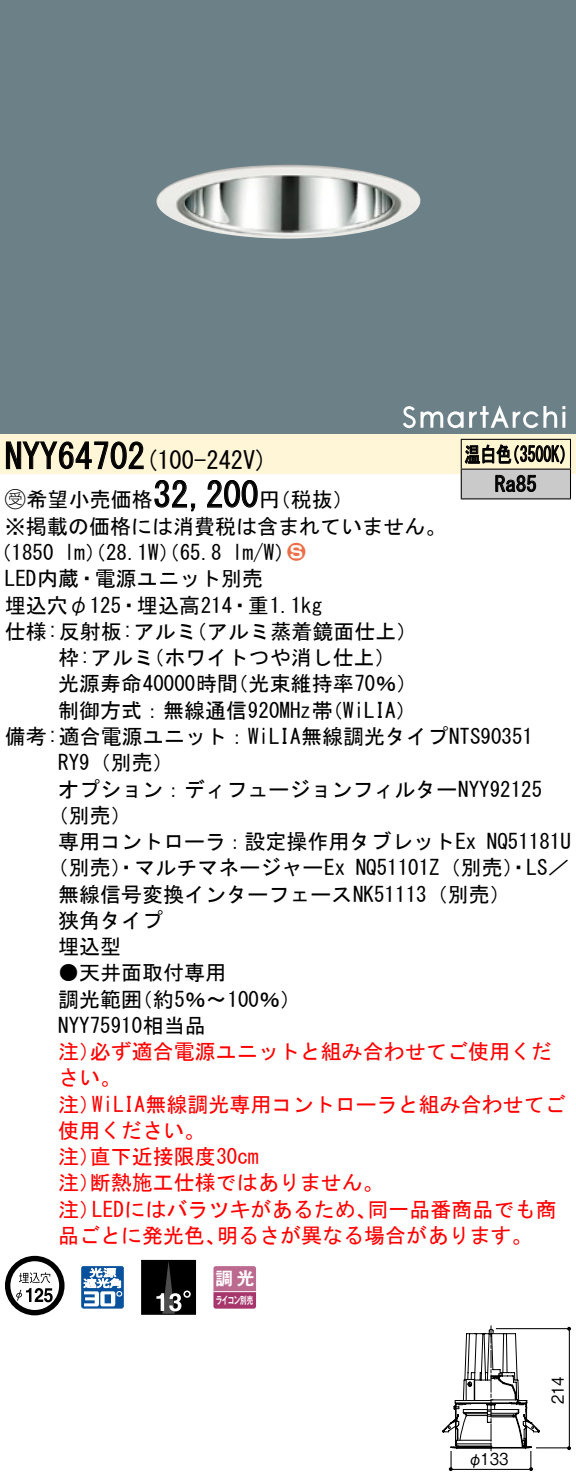
<style>
.page{position:relative;width:576px;height:1481px;background:#fff}
.page>*{position:absolute;margin:0;border:0;box-sizing:border-box;transform-origin:0 0}
.t1{font:35px "MS Gothic";color:#000}
.t2{font:24.5px "MS Gothic";color:#000}
.t3{font:21px/26.2px "MS Gothic";color:#000}
.t4{font:21px/26.2px "MS Gothic";color:#f00}
.t5{font:21px/29.8px "MS Gothic";color:#000;scale:.75 1}
.t6{font:21px "Ford Classification 1";color:#ed6d48}
.t7{font:17.5px "Gothic MB101 Pro De Bold 90 pv RKSJ H";color:#fff}
.t8{font:16.45px "Gothic BBB Pro Medium 90 pv RKSJ H";color:#000;scale:.9 1}
.t9{font:10.15px "Gothic MB101 Pro De Bold 90 pv RKSJ H";letter-spacing:-.05em;color:#fff;scale:.65 1}
.s1{font-family:"Ford Classification 1"}
.s2{color:#fff}
</style>
<div class="page">
<div style="left:0;top:0;width:575px;height:404px;background:#6c8087"></div>
<img style="left:156px;top:165px;width:265px;height:74px">
<div style="left:0;top:404px;width:575px;height:30px;background:#6c8087"></div>
<svg style="left:403px;top:406px;width:60px;height:22px"></svg>
<svg style="left:469px;top:405px;width:96px;height:23px"></svg>
<div style="left:0;top:434px;width:575px;height:40px;background:#fff5d7"></div>
<svg style="left:6px;top:441px;width:138px;height:29px"></svg>
<svg style="left:154px;top:480px;width:42px;height:32px"></svg>
<svg style="left:207px;top:480px;width:51px;height:28px"></svg>
<svg style="left:5px;top:1255px;width:59px;height:60px"></svg>
<svg style="left:81px;top:1266px;width:43px;height:42px"></svg>
<div style="left:141px;top:1260px;width:54px;height:54px;background:#000"></div>
<svg style="left:156px;top:1262px;width:33px;height:50px"></svg>
<div style="left:141px;top:1260px;width:55px;height:54px;border:1px solid #000"></div>
<svg style="left:213px;top:1266px;width:43px;height:42px;background:#b55883"></svg>
<hr style="left:213px;top:1290px;width:43px;height:2px;background:#fff">
<div style="left:461px;top:439px;width:109px;height:30px;background:#fff6d2"></div>
<div style="left:461px;top:469px;width:109px;height:30px;background:#cacaca"></div>
<hr style="left:460px;top:439px;width:110px;height:1px;background:#000">
<hr style="left:569px;top:440px;width:2px;height:28px;background:#000">
<hr style="left:460px;top:468px;width:110px;height:2px;background:#000">
<hr style="left:569px;top:469px;width:2px;height:29px;background:#000">
<hr style="left:460px;top:498px;width:110px;height:1px;background:#000">
<svg style="left:460px;top:440px;width:104px;height:58px"></svg>
<svg style="left:442px;top:1325px;width:128px;height:125px"></svg>
<h1 class="t1" style="left:5px;top:439px;width:142px">NYY64702</h1>
<p class="t2" style="left:145px;top:448px;width:124px">(100-242 (V</p>
<h1 class="t1" style="left:153px;top:477px;width:106px">32,200</h1>
<p class="t3" style="left:5px;top:486px;width:442px"><span class="s1">B</span>希望小売価格<br>※掲載の価格には消費税は含まれていません。</p>
<p class="t6" style="left:287px;top:541px;width:19px">2<span class="s2">3</span></p>
<p class="t3" style="left:259px;top:486px;width:96px">（円税抜(</p>
<p class="t3" style="left:232px;top:539px;width:64px">l m (W/</p>
<p class="t3" style="left:-9px;top:539px;width:65px">（1850</p>
<p class="t3" style="left:5px;top:565px;width:259px">LED内蔵・電源ユニット別売</p>
<p class="t3" style="left:5px;top:592px;width:318px">埋込穴φ125・埋込高214・重1.1kg</p>
<p class="t3" style="left:186px;top:618px;width:233px">（アルミ蒸着鏡面仕上(</p>
<p class="t3" style="left:64px;top:539px;width:159px">lm）（28.1 ）（W 65.8</p>
<p class="t3" style="left:143px;top:618px;width:253px;text-indent:-138px">仕様:反射板:アルミ<br>（ホワイトつや消し仕上(</p>
<p class="t3" style="left:58px;top:644px;width:97px">枠:アルミ</p>
<p class="t3" style="left:58px;top:670px;width:181px">光源寿命40000時間</p>
<p class="t3" style="left:227px;top:670px;width:191px">（光束維持率70％(</p>
<p class="t5" style="left:494px;top:439px;width:57px;text-indent:-30px">温白色<br>Ra85</p>
<p class="t5" style="left:504px;top:439px;width:96px">（3500 (K</p>
<p class="t3" style="left:58px;top:697px;width:276px">制御方式：無線通信920MHz帯</p>
<p class="t3" style="left:5px;top:723px;width:529px">備考:適合電源ユニット：WiLIA無線調光タイプNTS90351</p>
<p class="t3" style="left:58px;top:749px;width:117px">RY （9 別売(</p>
<p class="t3" style="left:58px;top:775px;width:485px">オプション：ディフュージョンフィルターNYY92125</p>
<p class="t3" style="left:48px;top:802px;width:85px">（別売(</p>
<p class="t3" style="left:486px;top:828px;width:85px">NQ51181U</p>
<p class="t3" style="left:322px;top:697px;width:96px">（WiLIA(</p>
<p class="t3" style="left:355px;top:828px;width:215px;text-indent:-297px">専用コントローラ：設定操作用タブレットEx<br>NQ51101 （Z 別売）・LS／</p>
<p class="t3" style="left:58px;top:854px;width:454px;text-indent:-10px">（別売）・マルチマネージャーEx<br>無線信号変換インターフェースNK51113（別売(狭角タイプ<br>埋込型</p>
<p class="t3" style="left:132px;top:959px;width:171px;text-indent:-73px">●天井面取付専用<br>（約5％〜100％(</p>
<p class="t3" style="left:58px;top:985px;width:149px">調光範囲<br>NYY75910相当品</p>
<p class="t4" style="left:90px;top:1038px;width:463px">必ず適合電源ユニットと組み合わせてご使用くだ</p>
<p class="t4" style="left:58px;top:1038px;width:43px">注）</p>
<p class="t4" style="left:58px;top:1064px;width:64px">さい。</p>
<p class="t4" style="left:92px;top:1090px;width:475px">WiLIA無線調光専用コントローラと組み合わせてご</p>
<p class="t4" style="left:58px;top:1090px;width:43px">注）</p>
<p class="t4" style="left:58px;top:1117px;width:148px">使用ください。</p>
<p class="t4" style="left:90px;top:1143px;width:170px">直下近接限度30cm</p>
<p class="t4" style="left:90px;top:1143px;width:295px;text-indent:-32px">注）<br>断熱施工仕様ではありません。</p>
<p class="t4" style="left:58px;top:1169px;width:43px">注）</p>
<p class="t4" style="left:92px;top:1195px;width:286px">LEDにはバラツキがあるため、</p>
<p class="t4" style="left:367px;top:1195px;width:190px">同一品番商品でも商</p>
<p class="t4" style="left:58px;top:1195px;width:43px">注）</p>
<p class="t4" style="left:58px;top:1222px;width:169px">品ごとに発光色、</p>
<p class="t4" style="left:217px;top:1222px;width:317px">明るさが異なる場合があります。</p>
<p class="t7" style="left:215px;top:1264px;width:41px">調光</p>
<p class="t9" style="left:216px;top:1291px;width:59px">ライコン別売</p>
<p class="t8" style="left:467px;top:1445px;width:47px">φ133</p>
<p class="t8" style="left:544px;top:1404px;width:33px;rotate:-90deg">214</p>
</div>
